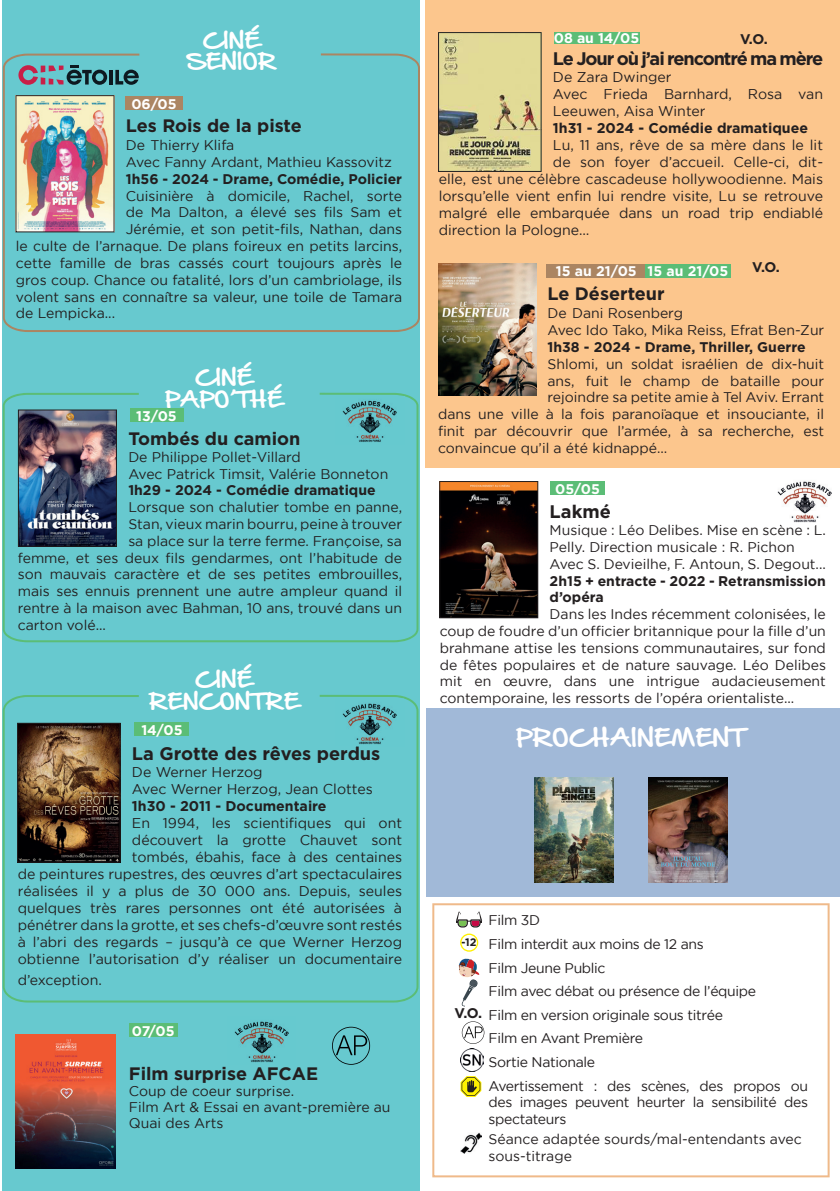
<style>
.page{position:relative;width:840px;height:1191px;background:#fff}
.page>*{position:absolute;margin:0;border:0;box-sizing:border-box;transform-origin:0 0}
.t1{font:19.6px "Hand Of Sean Demo";color:#fff;scale:1.2 1}
.t2{font:700 18.2px "Gotham";letter-spacing:-.06em;color:#231f20}
.t3{font:700 18.2px "Gotham";color:#231f20}
.t4{font:700 18.2px "Gotham";letter-spacing:-.025em;color:#231f20}
.t5{font:700 18px "Gotham";color:#231f20}
.t6{font:18px/21.6px "Hand Of Sean Demo";color:#fff;text-align:center;scale:1.2 1}
.t7{font:14.2px/17px "Gotham";color:#231f20}
.t8{font:700 14.2px "Gotham";color:#231f20}
.t9{font:14px/16.8px "Gotham";color:#231f20}
.t10{font:14px/23.6px "Gotham";letter-spacing:-.025em;color:#231f20}
.t11{font:700 14px/16.8px "Gotham";color:#231f20}
.t12{font:700 14px "Gotham";color:#fff}
.t13{font:700 10.8px "Gotham";color:#231f20}
</style>
<div class="page">
<div style="left:3px;top:0;width:417px;height:1191px;background:#67c9cf"></div>
<div style="left:425px;top:0;width:414px;height:467px;background:#fcc68d"></div>
<img style="left:438px;top:32px;width:103px;height:140px">
<svg style="left:3px;top:695px;width:415px;height:307px"></svg>
<svg style="left:3px;top:393px;width:415px;height:249px"></svg>
<svg style="left:432px;top:903px;width:397px;height:274px"></svg>
<svg style="left:460px;top:933px;width:18px;height:18px"></svg>
<svg style="left:455px;top:911px;width:27px;height:16px"></svg>
<svg style="left:460px;top:1076px;width:21px;height:21px"></svg>
<img style="left:460px;top:1048px;width:23px;height:23px">
<svg style="left:461px;top:1021px;width:23px;height:22px"></svg>
<svg style="left:458px;top:958px;width:21px;height:48px"></svg>
<img style="left:460px;top:1133px;width:21px;height:20px">
<img style="left:16px;top:1034px;width:100px;height:134px">
<svg style="left:332px;top:1026px;width:38px;height:38px"></svg>
<img style="left:234px;top:1021px;width:55px;height:42px">
<svg style="left:3px;top:53px;width:417px;height:279px"></svg>
<img style="left:15px;top:95px;width:99px;height:137px">
<div style="left:125px;top:96px;width:57px;height:14px;background:#ab8562"></div>
<div style="left:553px;top:32px;width:86px;height:11px;background:#5bbd76"></div>
<img style="left:438px;top:264px;width:98px;height:132px">
<div style="left:546px;top:264px;width:99px;height:13px;background:#ab8562"></div>
<div style="left:644px;top:264px;width:86px;height:13px;background:#5bbd76"></div>
<svg style="left:439px;top:481px;width:99px;height:137px;background:#2a1a12"></svg>
<div style="left:549px;top:481px;width:55px;height:14px;background:#5bbd76"></div>
<img style="left:777px;top:481px;width:55px;height:44px">
<img style="left:17px;top:723px;width:104px;height:139px">
<img style="left:335px;top:698px;width:69px;height:48px">
<img style="left:335px;top:746px;width:44px;height:1px">
<img style="left:335px;top:396px;width:69px;height:48px">
<div style="left:129px;top:1023px;width:48px;height:14px;background:#5bbd76"></div>
<div style="left:134px;top:722px;width:55px;height:13px;background:#5bbd76"></div>
<img style="left:18px;top:409px;width:99px;height:138px">
<div style="left:130px;top:409px;width:53px;height:13px;background:#5bbd76"></div>
<div style="left:425px;top:708px;width:414px;height:188px;background:#a1b9d8"></div>
<img style="left:534px;top:778px;width:79px;height:105px">
<img style="left:648px;top:778px;width:78px;height:105px">
<p class="t6" style="left:187px;top:32px;width:76px">CINÉ<br>SENIOR</p>
<p class="t12" style="left:553px;top:29px;width:87px">08 au 14/05</p>
<p class="t11" style="left:739px;top:30px;width:29px">V.O.</p>
<h2 class="t2" style="left:552px;top:46px;width:271px">Le Jour où j’ai rencontré ma mère</h2>
<p class="t7" style="left:552px;top:68px;width:271px">De Zara Dwinger<br>Avec Frieda Barnhard, Rosa van<br>Leeuwen, Aisa Winter</p>
<p class="t8" style="left:552px;top:118px;width:256px">1h31 - 2024 - Comédie dramatiquee</p>
<p class="t7" style="left:552px;top:136px;width:271px">Lu, 11 ans, rêve de sa mère dans le lit</p>
<p class="t7" style="left:552px;top:153px;width:271px">de son foyer d’accueil. Celle-ci, dit-</p>
<p class="t7" style="left:438px;top:170px;width:385px">elle, est une célèbre cascadeuse hollywoodienne. Mais</p>
<p class="t7" style="left:438px;top:187px;width:386px">lorsqu’elle vient enfin lui rendre visite, Lu se retrouve</p>
<p class="t7" style="left:438px;top:204px;width:385px">malgré elle embarquée dans un road trip endiablé</p>
<p class="t7" style="left:438px;top:221px;width:152px">direction la Pologne…</p>
<p class="t12" style="left:131px;top:94px;width:47px">06/05</p>
<p class="t5" style="left:126px;top:114px;width:177px">Les Rois de la piste</p>
<p class="t9" style="left:126px;top:137px;width:267px">De Thierry Klifa<br>Avec Fanny Ardant, Mathieu Kassovitz</p>
<p class="t11" style="left:126px;top:170px;width:277px">1h56 - 2024 - Drame, Comédie, Policier</p>
<p class="t9" style="left:126px;top:187px;width:277px">Cuisinière à domicile, Rachel, sorte</p>
<p class="t9" style="left:126px;top:204px;width:277px">de Ma Dalton, a élevé ses fils Sam et</p>
<p class="t9" style="left:126px;top:221px;width:277px">Jérémie, et son petit-fils, Nathan, dans</p>
<p class="t9" style="left:16px;top:237px;width:387px">le culte de l’arnaque. De plans foireux en petits larcins,</p>
<p class="t9" style="left:16px;top:254px;width:387px">cette famille de bras cassés court toujours après le</p>
<p class="t9" style="left:16px;top:271px;width:387px">gros coup. Chance ou fatalité, lors d’un cambriolage, ils</p>
<p class="t9" style="left:16px;top:288px;width:387px">volent sans en connaître sa valeur, une toile de Tamara</p>
<p class="t9" style="left:16px;top:305px;width:101px">de Lempicka...</p>
<p class="t11" style="left:751px;top:258px;width:29px">V.O.</p>
<p class="t12" style="left:555px;top:262px;width:174px">15 au 21/05 15 au 21/05</p>
<p class="t5" style="left:547px;top:282px;width:119px">Le Déserteur</p>
<p class="t9" style="left:547px;top:305px;width:278px">De Dani Rosenberg<br>Avec Ido Tako, Mika Reiss, Efrat Ben-Zur</p>
<p class="t11" style="left:547px;top:338px;width:259px">1h38 - 2024 - Drame, Thriller, Guerre</p>
<p class="t9" style="left:547px;top:355px;width:278px">Shlomi, un soldat israélien de dix-huit</p>
<p class="t9" style="left:547px;top:372px;width:278px">ans, fuit le champ de bataille pour</p>
<p class="t9" style="left:547px;top:389px;width:278px">rejoindre sa petite amie à Tel Aviv. Errant</p>
<p class="t9" style="left:438px;top:405px;width:387px">dans une ville à la fois paranoïaque et insouciante, il</p>
<p class="t9" style="left:438px;top:422px;width:387px">finit par découvrir que l’armée, à sa recherche, est</p>
<p class="t9" style="left:438px;top:439px;width:230px">convaincue qu’il a été kidnappé…</p>
<p class="t6" style="left:165px;top:369px;width:100px">CINÉ<br>PAPO’THÉ</p>
<p class="t12" style="left:136px;top:407px;width:42px">13/05</p>
<p class="t5" style="left:128px;top:426px;width:173px">Tombés du camion</p>
<p class="t9" style="left:128px;top:448px;width:261px">De Philippe Pollet-Villard<br>Avec Patrick Timsit, Valérie Bonneton</p>
<p class="t11" style="left:128px;top:482px;width:249px">1h29 - 2024 - Comédie dramatique</p>
<p class="t9" style="left:128px;top:498px;width:275px">Lorsque son chalutier tombe en panne,</p>
<p class="t9" style="left:128px;top:515px;width:275px">Stan, vieux marin bourru, peine à trouver</p>
<p class="t9" style="left:128px;top:532px;width:275px">sa place sur la terre ferme. Françoise, sa</p>
<p class="t9" style="left:18px;top:549px;width:386px">femme, et ses deux fils gendarmes, ont l’habitude de</p>
<p class="t9" style="left:18px;top:566px;width:386px">son mauvais caractère et de ses petites embrouilles,</p>
<p class="t9" style="left:18px;top:582px;width:386px">mais ses ennuis prennent une autre ampleur quand il</p>
<p class="t9" style="left:18px;top:599px;width:386px">rentre à la maison avec Bahman, 10 ans, trouvé dans un</p>
<p class="t9" style="left:18px;top:616px;width:90px">carton volé...</p>
<p class="t12" style="left:555px;top:479px;width:46px">05/05</p>
<h2 class="t4" style="left:549px;top:500px;width:63px">Lakmé</h2>
<p class="t9" style="left:549px;top:521px;width:277px">Musique : Léo Delibes. Mise en scène : L.<br>Pelly. Direction musicale : R. Pichon<br>Avec S. Devieilhe, F. Antoun, S. Degout...</p>
<p class="t11" style="left:549px;top:572px;width:278px">2h15 + entracte - 2022 - Retransmission d’opéra</p>
<p class="t9" style="left:439px;top:605px;width:387px;text-align:justify;text-indent:110px">Dans les Indes récemment colonisées, le coup de foudre d’un officier britannique pour la fille d’un brahmane attise les tensions communautaires, sur fond de fêtes populaires et de nature sauvage. Léo Delibes mit en œuvre, dans une intrigue audacieusement contemporaine, les ressorts de l’opéra orientaliste...</p>
<p class="t6" style="left:149px;top:671px;width:127px">CINÉ<br>RENCONTRE</p>
<p class="t12" style="left:141px;top:720px;width:43px">14/05</p>
<h2 class="t3" style="left:132px;top:741px;width:250px">La Grotte des rêves perdus</h2>
<p class="t7" style="left:132px;top:763px;width:242px">De Werner Herzog<br>Avec Werner Herzog, Jean Clottes</p>
<p class="t8" style="left:132px;top:796px;width:196px">1h30 - 2011 - Documentaire</p>
<p class="t7" style="left:18px;top:814px;width:386px;text-align:right">En 1994, les scientifiques qui ont<br>découvert la grotte Chauvet sont<br>tombés, ébahis, face à des centaines<br>de peintures rupestres, des œuvres d’art spectaculaires réalisées il y a plus de 30 000 ans. Depuis, seules quelques très rares personnes ont été autorisées à pénétrer dans la grotte, et ses chefs-d’œuvre sont restés à l’abri des regards – jusqu’à ce que Werner Herzog obtienne l’autorisation d’y réaliser un documentaire</p>
<p class="t7" style="left:18px;top:971px;width:86px">d’exception.</p>
<p class="t12" style="left:132px;top:1021px;width:44px">07/05</p>
<p class="t5" style="left:129px;top:1061px;width:191px">Film surprise AFCAE</p>
<p class="t9" style="left:129px;top:1082px;width:263px;line-height:16px">Coup de coeur surprise.<br>Film Art &amp; Essai en avant-première au<br>Quai des Arts</p>
<h1 class="t1" style="left:516px;top:729px;width:192px">PROCHAINEMENT</h1>
<p class="t10" style="left:488px;top:908px;width:321px">Film 3D<br>Film interdit aux moins de 12 ans<br>Film Jeune Public<br>Film avec débat ou présence de l’équipe<br>Film en version originale sous titrée<br>Film en Avant Première<br>Sortie Nationale<br>Avertissement : des scènes, des propos ou</p>
<p class="t10" style="left:488px;top:1093px;width:321px;line-height:16.8px">des images peuvent heurter la sensibilité des spectateurs</p>
<p class="t9" style="left:488px;top:1130px;width:315px">Séance adaptée sourds/mal-entendants avec sous-titrage</p>
<p class="t13" style="left:461px;top:935px;width:17px">-12</p>
<p class="t11" style="left:454px;top:1004px;width:29px">V.O.</p>
</div>
